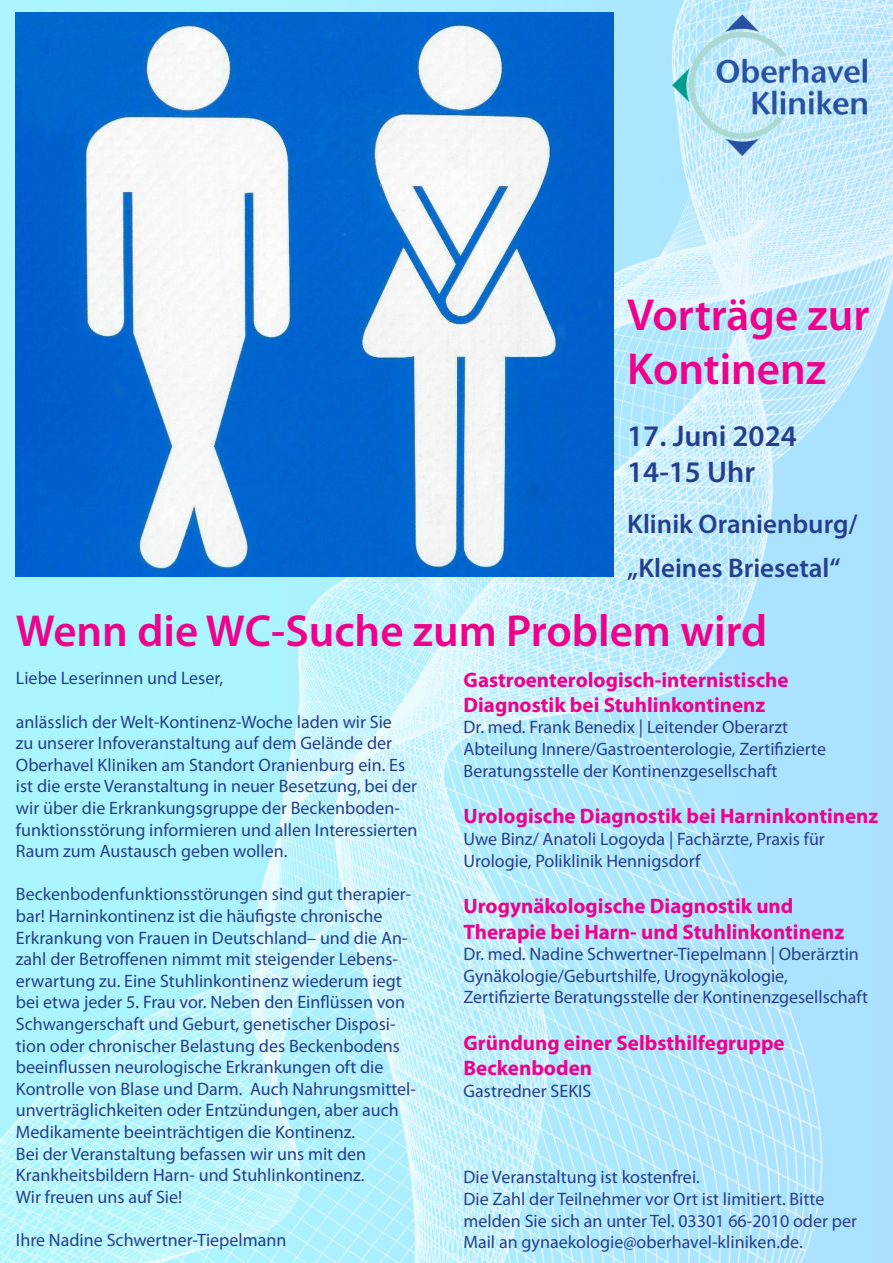
<style>
.page{position:relative;width:893px;height:1263px;background:#fff}
.page>*{position:absolute;margin:0;border:0;box-sizing:border-box;transform-origin:0 0}
.t1{font:600 45px/54px "Myriad Pro";color:#ed028c}
.t2{font:600 30px "Myriad Pro";color:#253f8e}
.t3{font:600 27px/43.2px "Myriad Pro";color:#253f8e}
.t4{font:700 21px/25.2px "Myriad Pro";color:#ed028c}
.t5{font:18px/21.6px "Myriad Pro";color:#253f8e}
</style>
<div class="page">
<img style="left:0;top:0;width:893px;height:1263px">
<img style="left:16px;top:13px;width:598px;height:563px">
<img style="left:673px;top:15px;width:194px;height:140px">
<p class="t1" style="left:627px;top:287px;width:244px">Vorträge zur<br>Kontinenz</p>
<p class="t2" style="left:627px;top:416px;width:171px">17. Juni 2024</p>
<p class="t2" style="left:627px;top:452px;width:129px">14-15 Uhr</p>
<p class="t3" style="left:627px;top:502px;width:232px">Klinik Oranienburg/ „Kleines Briesetal“</p>
<p class="t1" style="left:16px;top:603px;width:753px">Wenn die WC-Suche zum Problem wird</p>
<p class="t4" style="left:463px;top:666px;width:327px">Gastroenterologisch-internistische<br>Diagnostik bei Stuhlinkontinenz</p>
<p class="t5" style="left:463px;top:716px;width:364px">Dr. med. Frank Benedix | Leitender Oberarzt<br>Abteilung Innere/Gastroenterologie, Zertifizierte<br>Beratungsstelle der Kontinenzgesellschaft</p>
<p class="t4" style="left:463px;top:803px;width:416px">Urologische Diagnostik bei Harninkontinenz</p>
<p class="t5" style="left:463px;top:828px;width:363px">Uwe Binz/ Anatoli Logoyda | Fachärzte, Praxis für<br>Urologie, Poliklinik Hennigsdorf</p>
<p class="t4" style="left:463px;top:893px;width:382px">Urogynäkologische Diagnostik und<br>Therapie bei Harn- und Stuhlinkontinenz</p>
<p class="t5" style="left:463px;top:943px;width:406px">Dr. med. Nadine Schwertner-Tiepelmann | Oberärztin<br>Gynäkologie/Geburtshilfe, Urogynäkologie,<br>Zertifizierte Beratungsstelle der Kontinenzgesellschaft</p>
<p class="t4" style="left:463px;top:1030px;width:323px">Gründung einer Selbsthilfegruppe</p>
<p class="t4" style="left:463px;top:1055px;width:130px">Beckenboden</p>
<p class="t5" style="left:463px;top:1080px;width:129px">Gastredner SEKIS</p>
<p class="t5" style="left:16px;top:667px;width:209px">Liebe Leserinnen und Leser,</p>
<p class="t5" style="left:16px;top:710px;width:403px">anlässlich der Welt-Kontinenz-Woche laden wir Sie<br>zu unserer Infoveranstaltung auf dem Gelände der Oberhavel Kliniken am Standort Oranienburg ein. Es ist die erste Veranstaltung in neuer Besetzung, bei der wir über die Erkrankungsgruppe der Beckenboden&shy;funktionsstörung informieren und allen Interessierten Raum zum Austausch geben wollen.</p>
<p class="t5" style="left:16px;top:883px;width:402px">Beckenbodenfunktionsstörungen sind gut therapier&shy;bar! Harninkontinenz ist die häufigste chronische Erkrankung von Frauen in Deutschland– und die An&shy;zahl der Betroffenen nimmt mit steigender Lebens&shy;erwartung zu. Eine Stuhlinkontinenz wiederum iegt bei etwa jeder 5. Frau vor. Neben den Einflüssen von Schwangerschaft und Geburt, genetischer Disposi&shy;tion oder chronischer Belastung des Beckenbodens beeinflussen neurologische Erkrankungen oft die Kontrolle von Blase und Darm. Auch Nahrungsmittel&shy;unverträglichkeiten oder Entzündungen, aber auch Medikamente beeinträchtigen die Kontinenz.</p>
<p class="t5" style="left:16px;top:1142px;width:352px;text-align:justify">Bei der Veranstaltung befassen wir uns mit den Krankheitsbildern Harn- und Stuhlinkontinenz.<br>Wir freuen uns auf Sie!</p>
<p class="t5" style="left:16px;top:1229px;width:272px">Ihre Nadine Schwertner-Tiepelmann</p>
<p class="t5" style="left:463px;top:1166px;width:238px">Die Veranstaltung ist kostenfrei.</p>
<p class="t5" style="left:463px;top:1188px;width:395px">Die Zahl der Teilnehmer vor Ort ist limitiert. Bitte melden Sie sich an unter Tel. 03301 66-2010 oder per<br>Mail an gynaekologie@oberhavel-kliniken.de.</p>
</div>
